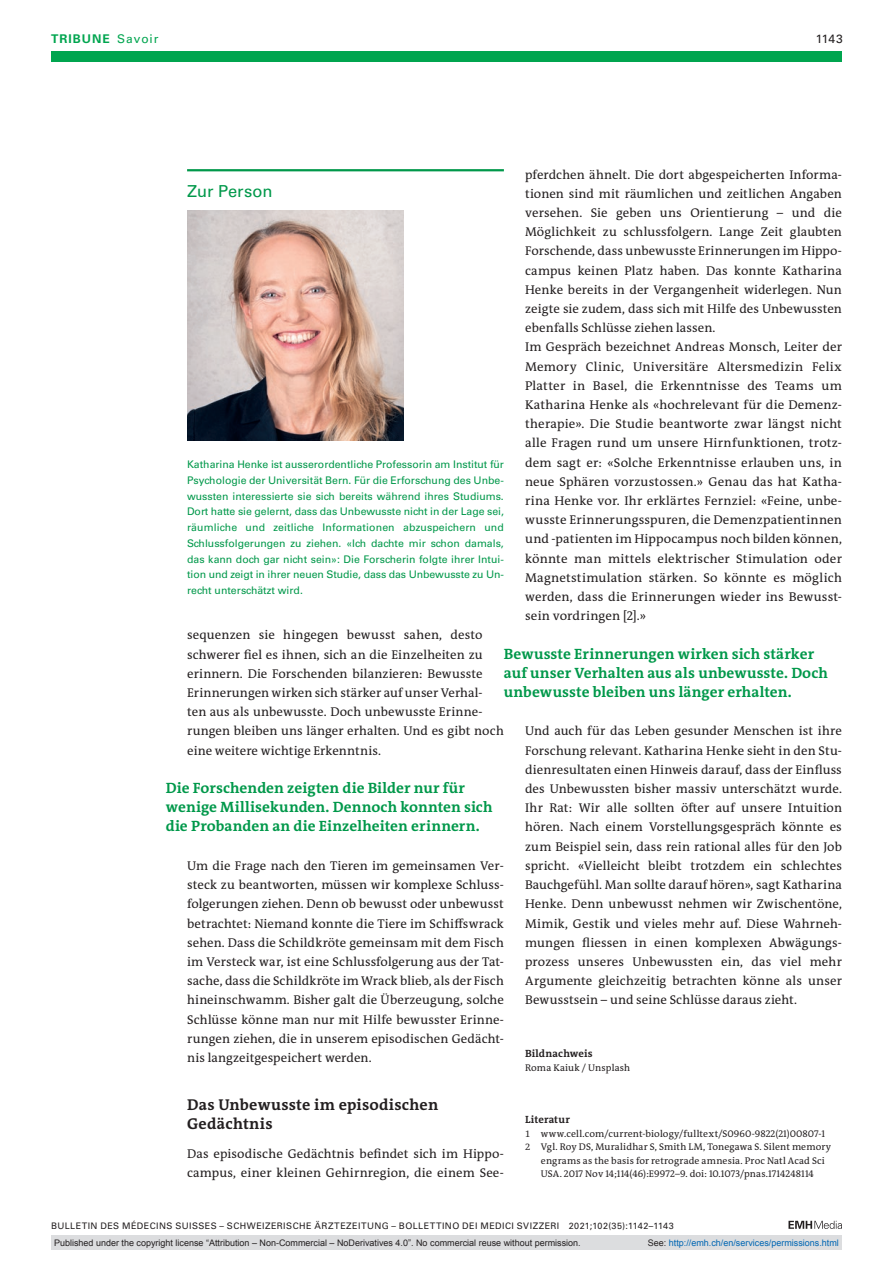
<style>
.page{position:relative;width:893px;height:1263px;background:#fff}
.page>*{position:absolute;margin:0;border:0;box-sizing:border-box;transform-origin:0 0}
.boxed-title-line{font:16.5px "Univers LT Std";color:#00984a}
.section-h1{font:700 15.75px/19.2px "The Antiqua B W7";letter-spacing:.015em;color:#231f20}
.catchwords{font:700 15px/19.2px "The Antiqua B W7";letter-spacing:.005em;color:#00984a}
.section-pn{font:12.75px/19.2px "The Antiqua B W5 Plain";letter-spacing:.01em;color:#231f20;text-align:justify}
.ressort{font:700 12px "Univers LT Std";letter-spacing:.085em;color:#00a54f}
.ressort-2{font:12px "Univers LT Std";color:#231f20}
.boxed-text{font:10.5px/15.8px "Univers LT Std";letter-spacing:-.005em;color:#00984a;text-align:justify}
.an-credits-title{font:700 10.5px "The Antiqua B W7";letter-spacing:.015em;color:#231f20}
.ref-list-title{font:700 10.5px "The Antiqua B W7";letter-spacing:.015em;color:#231f20}
.ref-list{font:9.75px/13.5px "The Antiqua B W5 Plain";letter-spacing:.015em;color:#231f20}
.an-credits{font:9.75px "The Antiqua B W5 Plain";letter-spacing:.015em;color:#231f20}
.t1{font:9px "Arial";color:#231f20}
.fusszeile{font:9px "Univers LT Std";letter-spacing:.05em;color:#231f20}
.t2{font:9px "Arial";color:#0066b3}
.s1{font-weight:400}
.s2{font-size:9.3px}
.s3{color:#231f20}
</style>
<div class="page">
<svg style="left:788px;top:1221px;width:54px;height:8px"></svg>
<hr style="left:187px;top:169px;width:317px;height:2px;background:#00984a">
<img style="left:187px;top:210px;width:217px;height:230px">
<div style="left:51px;top:51px;width:791px;height:11px;background:#00a54f"></div>
<div style="left:51px;top:1235px;width:791px;height:15px;background:#dcdddf"></div>
<p class="ressort" style="left:51px;top:31px;width:109px">TRIBUNE <span class="s1">Savoir</span></p>
<p class="ressort-2" style="left:816px;top:31px;width:28px">1143</p>
<p class="boxed-title-line" style="left:187px;top:181px;width:87px">Zur Person</p>
<p class="boxed-text" style="left:187px;top:456px;width:318px">Katharina Henke ist ausserordentliche Professorin am Institut für Psychologie der Universität Bern. Für die Erforschung des Unbe&shy;wussten interessierte sie sich bereits während ihres Studiums.<br>Dort hatte sie gelernt, dass das Unbewusste nicht in der Lage sei, räumliche und zeitliche Informationen abzuspeichern und Schlussfolgerungen zu ziehen. «Ich dachte mir schon damals, das kann doch gar nicht sein»: Die Forscherin folgte ihrer Intui&shy;tion und zeigt in ihrer neuen Studie, dass das Unbewusste zu Un&shy;recht unterschätzt wird.</p>
<p class="section-pn" style="left:525px;top:165px;width:318px">pferdchen ähnelt. Die dort abgespeicherten Informa&shy;tionen sind mit räumlichen und zeitlichen Angaben versehen. Sie geben uns Orientierung – und die Möglichkeit zu schlussfolgern. Lange Zeit glaubten Forschende, dass unbewusste Erinnerungen im Hippo&shy;campus keinen Platz haben. Das konnte Katharina Henke bereits in der Vergangenheit widerlegen. Nun zeigte sie zudem, dass sich mit Hilfe des Unbewussten ebenfalls Schlüsse ziehen lassen.</p>
<p class="section-pn" style="left:525px;top:338px;width:318px">Im Gespräch bezeichnet Andreas Monsch, Leiter der Memory Clinic, Universitäre Altersmedizin Felix Platter in Basel, die Erkenntnisse des Teams um Katharina Henke als «hochrelevant für die Demenz&shy;therapie». Die Studie beantworte zwar längst nicht alle Fragen rund um unsere Hirnfunktionen, trotz&shy;dem sagt er: «Solche Erkenntnisse erlauben uns, in neue Sphären vorzustossen.» Genau das hat Katha&shy;rina Henke vor. Ihr erklärtes Fernziel: «Feine, unbe&shy;wusste Erinnerungsspuren, die Demenzpatientinnen und -patienten im Hippocampus noch bilden können, könnte man mittels elektrischer Stimulation oder Magnetstimulation stärken. So könnte es möglich werden, dass die Erinnerungen wieder ins Bewusst&shy;sein vordringen [2].»</p>
<p class="section-pn" style="left:187px;top:626px;width:318px;text-align:left">sequenzen sie hingegen bewusst sahen, desto schwerer fiel es ihnen, sich an die Einzelheiten zu erinnern. Die Forschenden bilanzieren: Bewusste Erinnerungen wirken sich stärker auf unser Verhal&shy;ten aus als unbewusste. Doch unbewusste Erinne&shy;rungen bleiben uns länger erhalten. Und es gibt noch eine weitere wichtige Erkenntnis.</p>
<p class="catchwords" style="left:504px;top:644px;width:326px">Bewusste Erinnerungen wirken sich stärker auf unser Verhalten aus als unbewusste. Doch unbewusste bleiben uns länger erhalten.</p>
<p class="section-pn" style="left:525px;top:722px;width:318px">Und auch für das Leben gesunder Menschen ist ihre Forschung relevant. Katharina Henke sieht in den Stu&shy;dienresultaten einen Hinweis darauf, dass der Einfluss des Unbewussten bisher massiv unterschätzt wurde.<br>Ihr Rat: Wir alle sollten öfter auf unsere Intuition hören. Nach einem Vorstellungsgespräch könnte es zum Beispiel sein, dass rein rational alles für den Job spricht. «Vielleicht bleibt trotzdem ein schlechtes Bauchgefühl. Man sollte darauf hören», sagt Katharina Henke. Denn unbewusst nehmen wir Zwischentöne, Mimik, Gestik und vieles mehr auf. Diese Wahrneh&shy;mungen fliessen in einen komplexen Abwägungs&shy;prozess unseres Unbewussten ein, das viel mehr Argumente gleichzeitig betrachten könne als unser Bewusstsein – und seine Schlüsse daraus zieht.</p>
<p class="catchwords" style="left:166px;top:778px;width:328px">Die Forschenden zeigten die Bilder nur für wenige Millisekunden. Dennoch konnten sich die Probanden an die Einzelheiten erinnern.</p>
<p class="section-pn" style="left:187px;top:856px;width:318px">Um die Frage nach den Tieren im gemeinsamen Ver&shy;steck zu beantworten, müssen wir komplexe Schluss&shy;folgerungen ziehen. Denn ob bewusst oder unbewusst betrachtet: Niemand konnte die Tiere im Schiffswrack sehen. Dass die Schildkröte gemeinsam mit dem Fisch im Versteck war, ist eine Schlussfolgerung aus der Tat&shy;sache, dass die Schildkröte im Wrack blieb, als der Fisch hineinschwamm. Bisher galt die Überzeugung, solche Schlüsse könne man nur mit Hilfe bewusster Erinne&shy;rungen ziehen, die in unserem episodischen Gedächt&shy;nis langzeitgespeichert werden.</p>
<p class="section-h1" style="left:187px;top:1095px;width:253px">Das Unbewusste im episodischen<br>Gedächtnis</p>
<p class="section-pn" style="left:187px;top:1144px;width:318px">Das episodische Gedächtnis befindet sich im Hippo&shy;campus, einer kleinen Gehirnregion, die einem See-</p>
<p class="an-credits-title" style="left:525px;top:1047px;width:69px">Bildnachweis</p>
<p class="an-credits" style="left:525px;top:1061px;width:107px">Roma Kaiuk / Unsplash</p>
<p class="ref-list-title" style="left:525px;top:1113px;width:46px">Literatur</p>
<p class="ref-list" style="left:525px;top:1127px;width:301px"><span class="s2">1</span> www.cell.com/current-biology/fulltext/S0960-9822(21)00807-1</p>
<p class="ref-list" style="left:541px;top:1140px;width:292px;text-indent:-16px"><span class="s2">2</span> Vgl. Roy DS, Muralidhar S, Smith LM, Tonegawa S. Silent memory engrams as the basis for retrograde amnesia. Proc Natl Acad Sci<br>USA. 2017 Nov 14;114(46):E9972–9. doi: 10.1073/pnas.1714248114</p>
<p class="fusszeile" style="left:51px;top:1220px;width:624px">BULLETIN DES MÉDECINS SUISSES – SCHWEIZERISCHE ÄRZTEZEITUNG – BOLLETTINO DEI MEDICI SVIZZERI 2021;102(35):1142–1143</p>
<p class="t1" style="left:54px;top:1237px;width:528px">Published under the copyright license “Attribution – Non-Commercial – NoDerivatives 4.0”. No commercial reuse without permission.</p>
<p class="t2" style="left:648px;top:1237px;width:193px"><span class="s3">See:</span> http://emh.ch/en/services/permissions.html</p>
</div>
